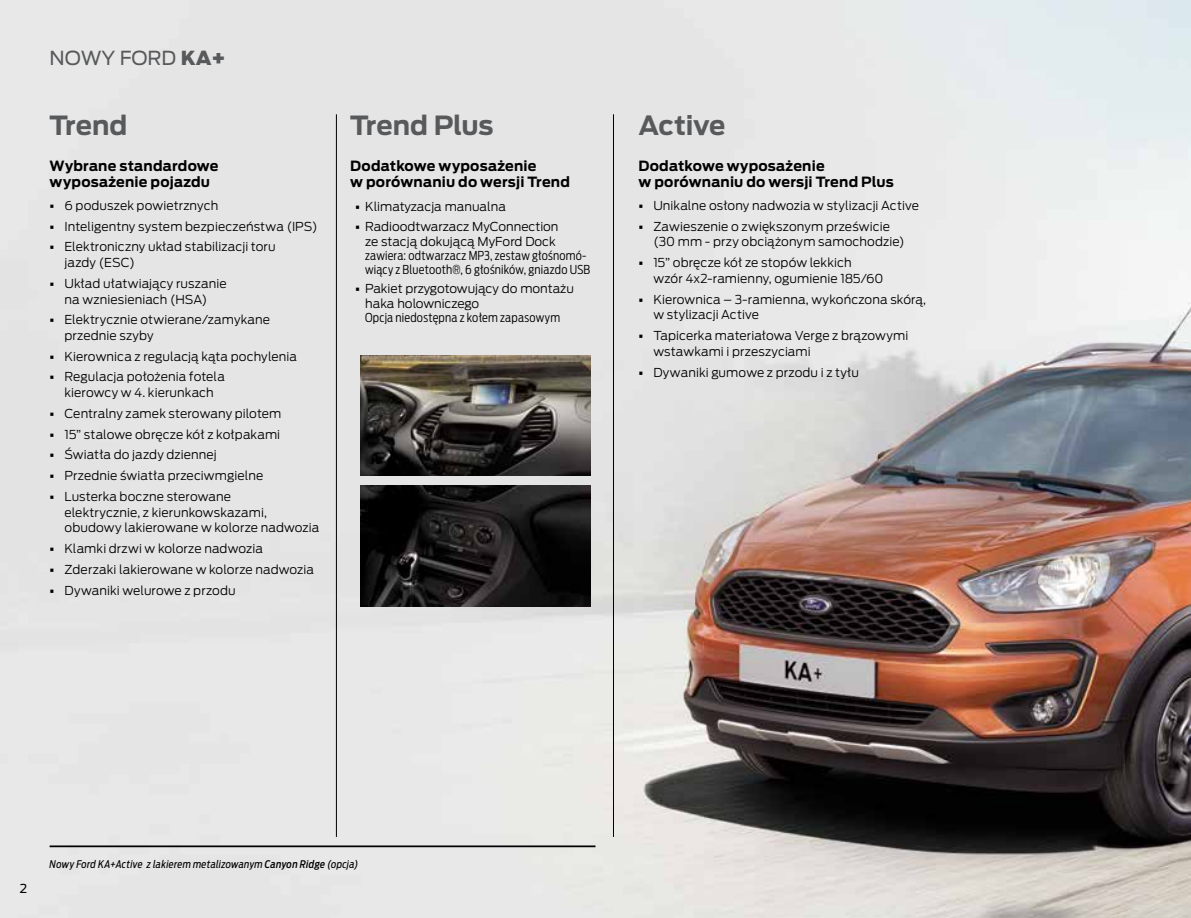
<style>
.page{position:relative;width:1191px;height:918px;background:#fff}
.page>*{position:absolute;margin:0;border:0;box-sizing:border-box;transform-origin:0 0}
.t1{font:700 26.25px "Ford Antenna";letter-spacing:-.005em;color:#58595b}
.t2{font:19.25px "Ford Antenna";color:#58595b}
.t3{font:700 14px/15.8px "Ford Antenna";letter-spacing:.015em;color:#000}
.t4{font:300 12.25px/15.8px "Ford Antenna";letter-spacing:.005em;color:#000}
.t5{font:300 12.25px/14px "Ford Antenna Cond";letter-spacing:.015em;color:#000}
.t6{font:12.25px "Ford Antenna";color:#000}
.t7{font:italic 10.5px "Ford Antenna Cond";letter-spacing:.02em;color:#000}
.s1{font-weight:900}
.s2{font-weight:500}
</style>
<div class="page">
<img style="left:0;top:0;width:1191px;height:918px">
<hr style="left:50px;top:845px;width:545px;height:2px;background:#000">
<hr style="left:336px;top:114px;width:1px;height:723px;background:#000">
<hr style="left:613px;top:114px;width:1px;height:723px;background:#000">
<img style="left:360px;top:355px;width:231px;height:120px">
<img style="left:360px;top:486px;width:231px;height:120px">
<h2 class="t2" style="left:50px;top:41px;width:178px">NOWY FORD <span class="s1">KA+</span></h2>
<h1 class="t1" style="left:50px;top:102px;width:79px">Trend</h1>
<p class="t3" style="left:50px;top:156px;width:170px">Wybrane standardowe wyposażenie pojazdu</p>
<p class="t4" style="left:50px;top:196px;width:170px"><span class="s1">•</span> 6 poduszek powietrznych</p>
<p class="t4" style="left:50px;top:217px;width:269px"><span class="s1">•</span> Inteligentny system bezpieczeństwa (IPS)</p>
<p class="t4" style="left:64px;top:237px;width:213px;text-indent:-15px"><span class="s1">•</span> Elektroniczny układ stabilizacji toru jazdy (ESC)</p>
<p class="t4" style="left:50px;top:274px;width:179px;text-align:center"><span class="s1">•</span> Układ ułatwiający ruszanie na wzniesieniach (HSA)</p>
<p class="t4" style="left:64px;top:310px;width:207px;text-indent:-15px"><span class="s1">•</span> Elektrycznie otwierane/zamykane przednie szyby</p>
<p class="t4" style="left:50px;top:347px;width:249px"><span class="s1">•</span> Kierownica z regulacją kąta pochylenia</p>
<p class="t4" style="left:50px;top:368px;width:177px;text-align:center"><span class="s1">•</span> Regulacja położenia fotela kierowcy w 4. kierunkach</p>
<p class="t4" style="left:50px;top:404px;width:233px"><span class="s1">•</span> Centralny zamek sterowany pilotem</p>
<p class="t4" style="left:50px;top:425px;width:232px"><span class="s1">•</span> 15” stalowe obręcze kół z kołpakami</p>
<p class="t4" style="left:50px;top:445px;width:169px"><span class="s1">•</span> Światła do jazdy dziennej</p>
<p class="t4" style="left:50px;top:466px;width:215px"><span class="s1">•</span> Przednie światła przeciwmgielne</p>
<p class="t4" style="left:64px;top:487px;width:256px;text-indent:-15px"><span class="s1">•</span> Lusterka boczne sterowane<br>elektrycznie, z kierunkowskazami, obudowy lakierowane w kolorze nadwozia</p>
<p class="t4" style="left:50px;top:539px;width:215px"><span class="s1">•</span> Klamki drzwi w kolorze nadwozia</p>
<p class="t4" style="left:50px;top:560px;width:266px"><span class="s1">•</span> Zderzaki lakierowane w kolorze nadwozia</p>
<p class="t4" style="left:50px;top:581px;width:187px"><span class="s1">•</span> Dywaniki welurowe z przodu</p>
<h1 class="t1" style="left:350px;top:102px;width:145px">Trend Plus</h1>
<p class="t3" style="left:350px;top:156px;width:221px">Dodatkowe wyposażenie<br>w porównaniu do wersji Trend</p>
<p class="t4" style="left:355px;top:197px;width:152px"><span class="s1">•</span> Klimatyzacja manualna</p>
<p class="t4" style="left:355px;top:218px;width:205px;line-height:14.7px;text-align:center"><span class="s1">•</span> Radioodtwarzacz MyConnection ze stacją dokującą MyFord Dock</p>
<p class="t5" style="left:365px;top:247px;width:227px">zawiera: odtwarzacz MP3, zestaw głośnomó&shy;wiący z Bluetooth®, 6 głośników, gniazdo USB</p>
<p class="t4" style="left:365px;top:280px;width:210px;line-height:14.7px;text-indent:-10px"><span class="s1">•</span> Pakiet przygotowujący do montażu haka holowniczego</p>
<p class="t5" style="left:365px;top:309px;width:196px">Opcja niedostępna z kołem zapasowym</p>
<h1 class="t1" style="left:638px;top:102px;width:88px">Active</h1>
<p class="t3" style="left:638px;top:156px;width:257px">Dodatkowe wyposażenie<br>w porównaniu do wersji Trend Plus</p>
<p class="t4" style="left:638px;top:196px;width:282px"><span class="s1">•</span> Unikalne osłony nadwozia w stylizacji Active</p>
<p class="t4" style="left:653px;top:217px;width:253px;text-indent:-15px"><span class="s1">•</span> Zawieszenie o zwiększonym prześwicie (30 mm - przy obciążonym samochodzie)</p>
<p class="t4" style="left:653px;top:253px;width:232px;text-indent:-15px"><span class="s1">•</span> 15” obręcze kół ze stopów lekkich wzór 4x2-ramienny, ogumienie 185/60</p>
<p class="t4" style="left:653px;top:290px;width:274px;text-indent:-15px"><span class="s1">•</span> Kierownica – 3-ramienna, wykończona skórą, w stylizacji Active</p>
<p class="t4" style="left:653px;top:326px;width:256px;text-indent:-15px"><span class="s1">•</span> Tapicerka materiałowa Verge z brązowymi wstawkami i przeszyciami</p>
<p class="t4" style="left:638px;top:363px;width:222px"><span class="s1">•</span> Dywaniki gumowe z przodu i z tyłu</p>
<p class="t6" style="left:20px;top:878px;width:9px">2</p>
<p class="t7" style="left:50px;top:855px;width:310px">Nowy Ford KA+Active z lakierem metalizowanym <span class="s2">Canyon Ridge</span> (opcja)</p>
</div>
